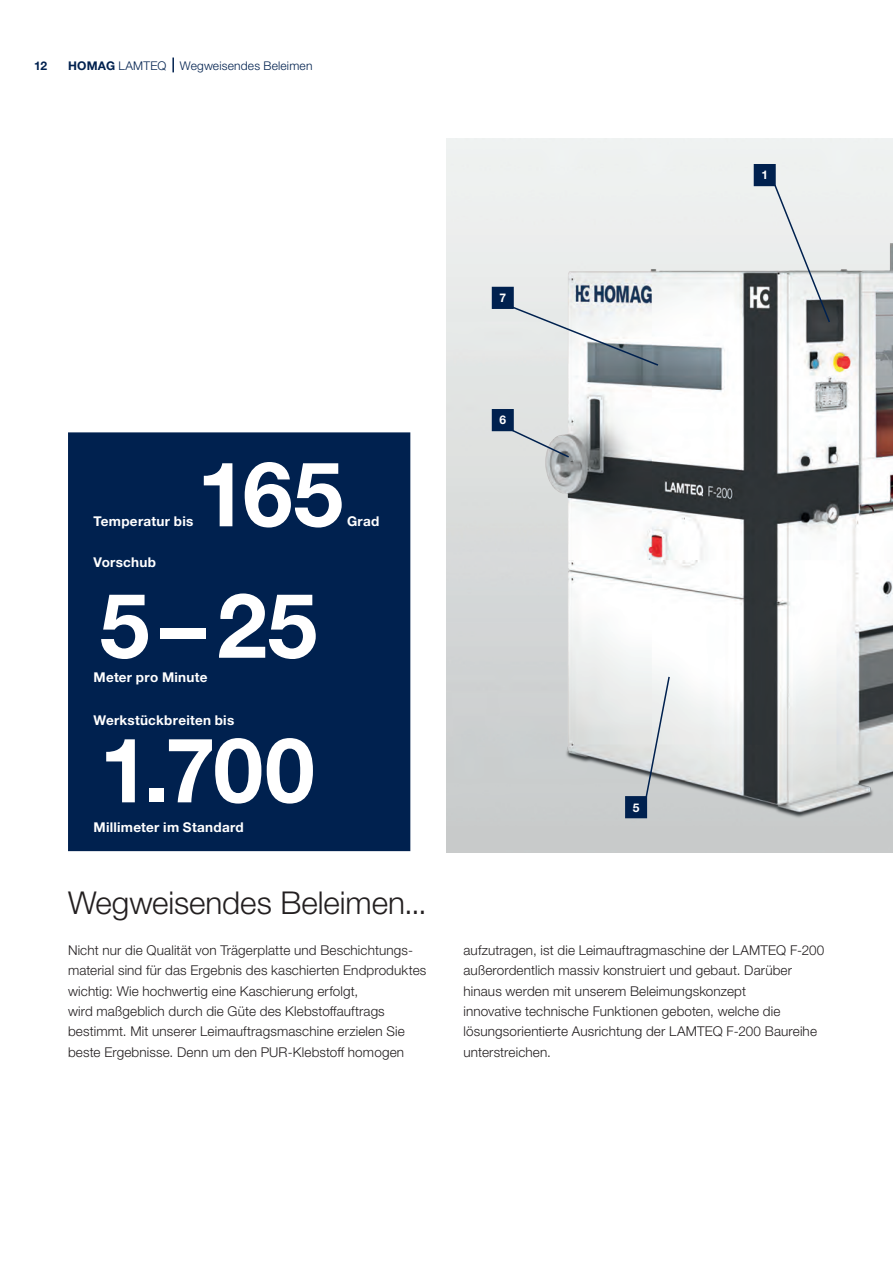
<style>
.page{position:relative;width:893px;height:1263px;background:#fff}
.page>*{position:absolute;margin:0;border:0;box-sizing:border-box;transform-origin:0 0}
.t1{font:700 90px "Helvetica Neue LTW1 G";color:#fff}
.t2{font:300 31.5px "Helvetica Neue LTW1 G";letter-spacing:-.005em;color:#231f20}
.t3{font:300 13.5px/20.4px "Helvetica Neue LTW1 G";letter-spacing:.01em;color:#231f20}
.t4{font:700 13.5px "Helvetica Neue LTW1 G";letter-spacing:.02em;color:#fff}
.t5{font:300 12px "Helvetica Neue LTW1 G";letter-spacing:.015em;color:#00214f}
.t6{font:700 12px "Helvetica Neue LTW1 G";color:#fff}
.t7{font:700 12px "Helvetica Neue LTW1 G";color:#00214f}
.s1{font-weight:700}
</style>
<div class="page">
<img style="left:468px;top:193px;width:425px;height:636px">
<svg style="left:172px;top:58px;width:2px;height:14px"></svg>
<svg style="left:511px;top:305px;width:149px;height:62px"></svg>
<div style="left:68px;top:432px;width:342px;height:419px;background:#00214f"></div>
<div style="left:492px;top:287px;width:21px;height:21px;background:#00214f"></div>
<div style="left:492px;top:287px;width:22px;height:22px;border:2px solid #00214f"></div>
<div style="left:492px;top:410px;width:21px;height:20px;background:#00214f"></div>
<div style="left:492px;top:409px;width:22px;height:22px;border:2px solid #00214f"></div>
<svg style="left:511px;top:428px;width:60px;height:31px;background:#c6cacc"></svg>
<div style="left:626px;top:797px;width:20px;height:20px;background:#00214f"></div>
<div style="left:625px;top:796px;width:22px;height:22px;border:2px solid #00214f"></div>
<svg style="left:644px;top:675px;width:27px;height:124px;background:#d0d4d6"></svg>
<div style="left:754px;top:165px;width:21px;height:20px;background:#00214f"></div>
<div style="left:754px;top:164px;width:22px;height:22px;border:2px solid #00214f"></div>
<svg style="left:773px;top:183px;width:58px;height:141px;background:#d2d6d7"></svg>
<p class="t7" style="left:34px;top:58px;width:15px">12</p>
<p class="t5" style="left:68px;top:58px;width:246px"><span class="s1">HOMAG</span> LAMTEQ Wegweisendes Beleimen</p>
<p class="t4" style="left:94px;top:513px;width:101px">Temperatur bis</p>
<h1 class="t1" style="left:197px;top:439px;width:148px">165</h1>
<p class="t4" style="left:347px;top:513px;width:34px">Grad</p>
<p class="t4" style="left:94px;top:554px;width:64px">Vorschub</p>
<h1 class="t1" style="left:100px;top:570px;width:219px">5–25</h1>
<p class="t4" style="left:94px;top:669px;width:115px">Meter pro Minute</p>
<p class="t4" style="left:94px;top:711px;width:142px">Werkstückbreiten bis</p>
<h1 class="t1" style="left:100px;top:715px;width:217px">1.700</h1>
<p class="t4" style="left:94px;top:819px;width:152px">Millimeter im Standard</p>
<p class="t6" style="left:499px;top:290px;width:8px">7</p>
<p class="t6" style="left:499px;top:413px;width:8px">6</p>
<p class="t6" style="left:761px;top:168px;width:8px">1</p>
<p class="t6" style="left:633px;top:800px;width:8px">5</p>
<h2 class="t2" style="left:68px;top:883px;width:360px">Wegweisendes Beleimen...</h2>
<p class="t3" style="left:68px;top:940px;width:360px">Nicht nur die Qualität von Trägerplatte und Beschichtungs&shy;material sind für das Ergebnis des kaschierten Endproduktes wichtig: Wie hochwertig eine Kaschierung erfolgt,<br>wird maßgeblich durch die Güte des Klebstoffauftrags bestimmt. Mit unserer Leimauftragsmaschine erzielen Sie beste Ergebnisse. Denn um den PUR-Klebstoff homogen</p>
<p class="t3" style="left:463px;top:940px;width:362px">aufzutragen, ist die Leimauftragmaschine der LAMTEQ F-200 außerordentlich massiv konstruiert und gebaut. Darüber hinaus werden mit unserem Beleimungskonzept<br>innovative technische Funktionen geboten, welche die lösungsorientierte Ausrichtung der LAMTEQ F-200 Baureihe unterstreichen.</p>
</div>
